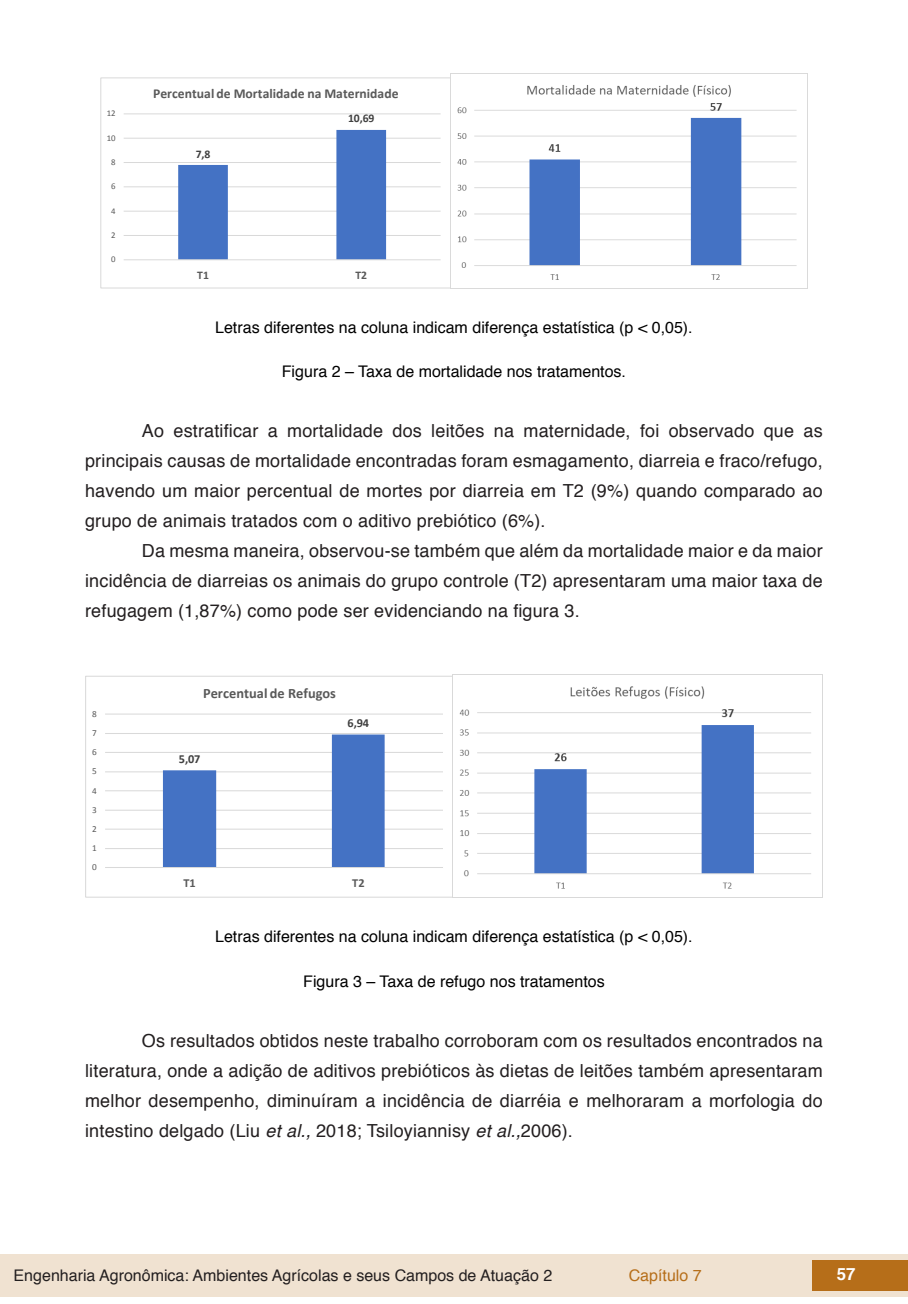
<style>
.page{position:relative;width:908px;height:1304px;background:#fff}
.page>*{position:absolute;margin:0;border:0;box-sizing:border-box;transform-origin:0 0}
.txt{font:18px/30px "Helvetica";letter-spacing:.01em;color:#231f20;text-align:justify}
.t1{font:700 16.8px "Helvetica";color:#fff}
.info_tab_graf_imag{font:16px "Helvetica";color:#000}
.t2{font:16px "Helvetica";color:#231f20}
.t3{font:16px "Helvetica";color:#b66e19}
.t4{font:700 14.4px "Calibri";color:#595959}
.t5{font:700 13.6px "Calibri";color:#595959}
.t6{font:700 12.2px "Calibri";color:#404040}
.t7{font:700 12.2px "Calibri";color:#595959}
.t8{font:700 11.6px "Calibri";color:#404040}
.t9{font:700 11.6px "Calibri";color:#595959}
.t10{font:9.2px "Calibri";color:#595959}
.t11{font:8.8px "Calibri";color:#595959}
.s1{font-style:italic}
</style>
<div class="page">
<div style="left:0;top:1254px;width:906px;height:43px;background:#f0e2d1"></div>
<div style="left:812px;top:1261px;width:95px;height:30px;background:#b66e19"></div>
<hr style="left:124px;top:235px;width:316px;height:1px;background:#d9d9d9">
<hr style="left:124px;top:211px;width:316px;height:1px;background:#d9d9d9">
<hr style="left:124px;top:186px;width:316px;height:1px;background:#d9d9d9">
<hr style="left:124px;top:162px;width:316px;height:1px;background:#d9d9d9">
<hr style="left:124px;top:138px;width:316px;height:1px;background:#d9d9d9">
<hr style="left:124px;top:113px;width:316px;height:1px;background:#d9d9d9">
<svg style="left:178px;top:130px;width:208px;height:129px"></svg>
<hr style="left:124px;top:259px;width:316px;height:1px;background:#d9d9d9">
<div style="left:100px;top:77px;width:350px;height:211px;border:1px solid #d9d9d9"></div>
<img style="left:450px;top:74px;width:347px;height:214px">
<hr style="left:105px;top:848px;width:338px;height:1px;background:#d9d9d9">
<hr style="left:105px;top:829px;width:338px;height:1px;background:#d9d9d9">
<hr style="left:105px;top:810px;width:338px;height:1px;background:#d9d9d9">
<hr style="left:105px;top:790px;width:338px;height:1px;background:#d9d9d9">
<hr style="left:105px;top:771px;width:338px;height:1px;background:#d9d9d9">
<hr style="left:105px;top:752px;width:338px;height:1px;background:#d9d9d9">
<hr style="left:105px;top:733px;width:338px;height:1px;background:#d9d9d9">
<hr style="left:105px;top:714px;width:338px;height:1px;background:#d9d9d9">
<svg style="left:163px;top:734px;width:221px;height:133px"></svg>
<hr style="left:105px;top:867px;width:338px;height:1px;background:#d9d9d9">
<div style="left:85px;top:676px;width:368px;height:221px;border:1px solid #d9d9d9"></div>
<img style="left:452px;top:675px;width:359px;height:222px">
<p class="t11" style="left:107px;top:107px;width:10px">12</p>
<p class="t11" style="left:107px;top:132px;width:10px">10</p>
<p class="t11" style="left:111px;top:156px;width:6px">8</p>
<p class="t11" style="left:111px;top:180px;width:6px">6</p>
<p class="t11" style="left:111px;top:205px;width:6px">4</p>
<p class="t11" style="left:111px;top:229px;width:6px">2</p>
<p class="t11" style="left:111px;top:253px;width:6px">0</p>
<p class="t5" style="left:153px;top:84px;width:247px">Percentual de Mortalidade na Maternidade</p>
<p class="t8" style="left:196px;top:146px;width:16px">7,8</p>
<p class="t8" style="left:348px;top:110px;width:28px">10,69</p>
<p class="t9" style="left:197px;top:267px;width:13px">T1</p>
<p class="t9" style="left:355px;top:267px;width:13px">T2</p>
<p class="info_tab_graf_imag" style="left:215px;top:315px;width:479px">Letras diferentes na coluna indicam diferença estatística (p &lt; 0,05).</p>
<p class="info_tab_graf_imag" style="left:282px;top:359px;width:345px">Figura 2 – Taxa de mortalidade nos tratamentos.</p>
<p class="txt" style="left:85px;top:417px;width:738px;text-indent:57px">Ao estratificar a mortalidade dos leitões na maternidade, foi observado que as principais causas de mortalidade encontradas foram esmagamento, diarreia e fraco/refugo, havendo um maior percentual de mortes por diarreia em T2 (9%) quando comparado ao grupo de animais tratados com o aditivo prebiótico (6%).</p>
<p class="txt" style="left:85px;top:537px;width:738px;text-indent:57px">Da mesma maneira, observou-se também que além da mortalidade maior e da maior incidência de diarreias os animais do grupo controle (T2) apresentaram uma maior taxa de refugagem (1,87%) como pode ser evidenciando na figura 3.</p>
<p class="t10" style="left:92px;top:707px;width:6px">8</p>
<p class="t10" style="left:92px;top:726px;width:6px">7</p>
<p class="t10" style="left:92px;top:746px;width:6px">6</p>
<p class="t10" style="left:92px;top:765px;width:6px">5</p>
<p class="t10" style="left:92px;top:784px;width:6px">4</p>
<p class="t10" style="left:92px;top:803px;width:6px">3</p>
<p class="t10" style="left:92px;top:822px;width:6px">2</p>
<p class="t10" style="left:92px;top:842px;width:6px">1</p>
<p class="t10" style="left:92px;top:861px;width:6px">0</p>
<p class="t4" style="left:203px;top:683px;width:134px">Percentual de Refugos</p>
<p class="t6" style="left:179px;top:750px;width:23px">5,07</p>
<p class="t6" style="left:347px;top:714px;width:23px">6,94</p>
<p class="t7" style="left:183px;top:875px;width:14px">T1</p>
<p class="t7" style="left:352px;top:875px;width:14px">T2</p>
<p class="info_tab_graf_imag" style="left:215px;top:924px;width:479px">Letras diferentes na coluna indicam diferença estatística (p &lt; 0,05).</p>
<p class="info_tab_graf_imag" style="left:303px;top:969px;width:303px">Figura 3 – Taxa de refugo nos tratamentos</p>
<p class="txt" style="left:85px;top:1026px;width:738px;text-indent:57px">Os resultados obtidos neste trabalho corroboram com os resultados encontrados na literatura, onde a adição de aditivos prebióticos às dietas de leitões também apresentaram melhor desempenho, diminuíram a incidência de diarréia e melhoraram a morfologia do intestino delgado (Liu <span class="s1">et al.,</span> 2018; Tsiloyiannisy <span class="s1">et al.,</span>2006).</p>
<p class="t2" style="left:14px;top:1263px;width:540px">Engenharia Agronômica: Ambientes Agrícolas e seus Campos de Atuação 2</p>
<p class="t3" style="left:628px;top:1263px;width:74px">Capítulo 7</p>
<p class="t1" style="left:836px;top:1261px;width:20px">57</p>
</div>
